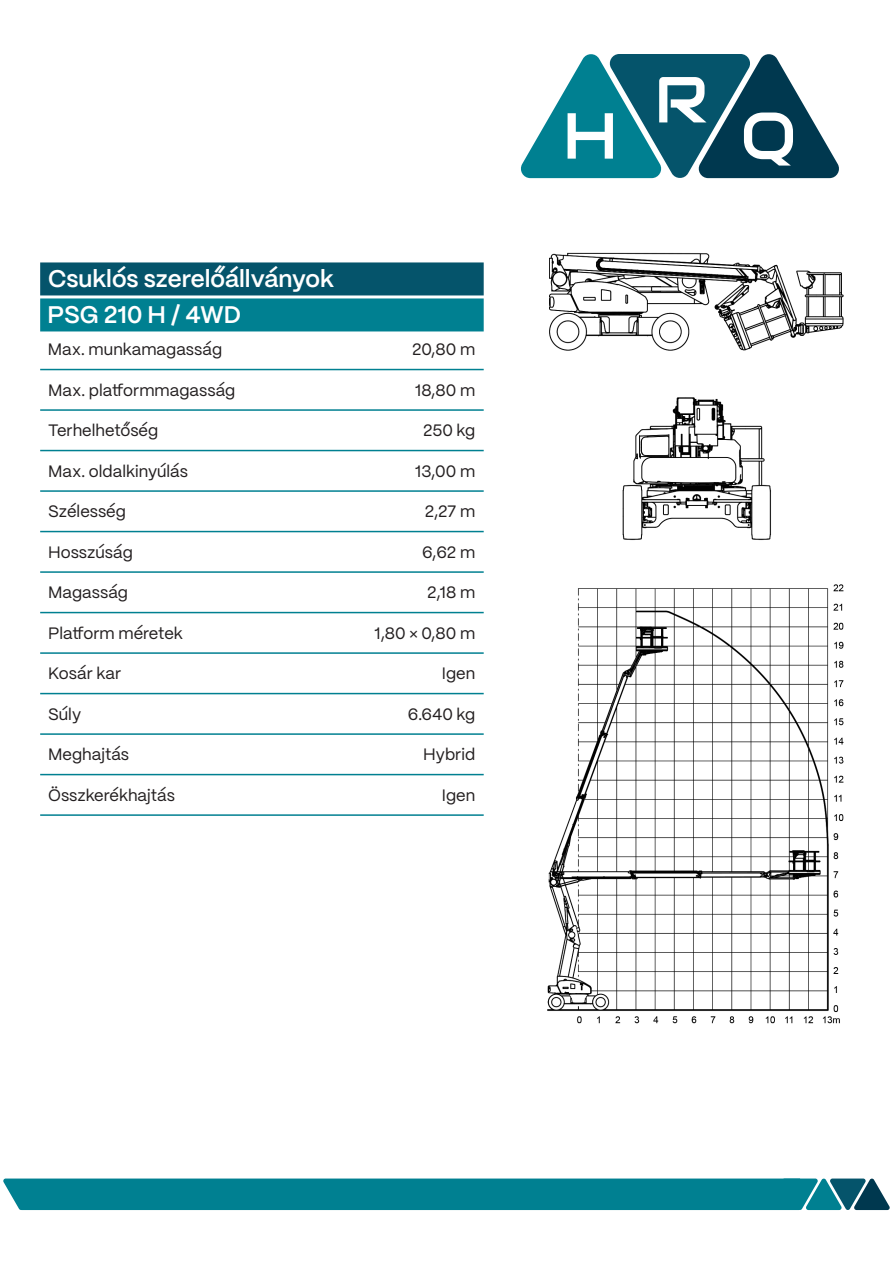
<style>
.page{position:relative;width:893px;height:1263px;background:#fff}
.page>*{position:absolute;margin:0;border:0;box-sizing:border-box;transform-origin:0 0}
.t1{font:64.8px "Audiowide";color:#fff}
.t2{font:600 24px "PP Mori";color:#fff}
.t3{font:16.5px "PP Mori";color:#231f20}
</style>
<div class="page">
<svg style="left:521px;top:54px;width:318px;height:125px"></svg>
<img style="left:547px;top:252px;width:297px;height:772px">
<div style="left:40px;top:262px;width:444px;height:33px;background:#05546b"></div>
<div style="left:40px;top:298px;width:444px;height:33px;background:#008091"></div>
<hr style="left:40px;top:369px;width:444px;height:1px;background:#008091">
<hr style="left:40px;top:409px;width:444px;height:2px;background:#008091">
<hr style="left:40px;top:450px;width:444px;height:1px;background:#008091">
<hr style="left:40px;top:490px;width:444px;height:2px;background:#008091">
<hr style="left:40px;top:531px;width:444px;height:1px;background:#008091">
<hr style="left:40px;top:571px;width:444px;height:2px;background:#008091">
<hr style="left:40px;top:612px;width:444px;height:1px;background:#008091">
<hr style="left:40px;top:652px;width:444px;height:2px;background:#008091">
<hr style="left:40px;top:693px;width:444px;height:1px;background:#008091">
<hr style="left:40px;top:733px;width:444px;height:2px;background:#008091">
<hr style="left:40px;top:774px;width:444px;height:1px;background:#008091">
<hr style="left:40px;top:814px;width:444px;height:2px;background:#008091">
<svg style="left:3px;top:1178px;width:887px;height:32px;background:#0b8393"></svg>
<p class="t2" style="left:48px;top:258px;width:287px">Csuklós szerelőállványok</p>
<p class="t2" style="left:48px;top:294px;width:195px">PSG 210 H / 4WD</p>
<p class="t3" style="left:48px;top:335px;width:176px">Max. munkamagasság</p>
<p class="t3" style="left:48px;top:376px;width:189px">Max. platformmagasság</p>
<p class="t3" style="left:48px;top:416px;width:112px">Terhelhetőség</p>
<p class="t3" style="left:48px;top:457px;width:141px">Max. oldalkinyúlás</p>
<p class="t3" style="left:48px;top:497px;width:79px">Szélesség</p>
<p class="t3" style="left:48px;top:538px;width:86px">Hosszúság</p>
<p class="t3" style="left:48px;top:578px;width:81px">Magasság</p>
<p class="t3" style="left:48px;top:619px;width:136px">Platform méretek</p>
<p class="t3" style="left:48px;top:659px;width:75px">Kosár kar</p>
<p class="t3" style="left:48px;top:700px;width:34px">Súly</p>
<p class="t3" style="left:48px;top:740px;width:82px">Meghajtás</p>
<p class="t3" style="left:48px;top:781px;width:128px">Összkerékhajtás</p>
<p class="t3" style="left:412px;top:335px;width:65px">20,80 m</p>
<p class="t3" style="left:415px;top:376px;width:61px">18,80 m</p>
<p class="t3" style="left:423px;top:416px;width:54px">250 kg</p>
<p class="t3" style="left:415px;top:457px;width:61px">13,00 m</p>
<p class="t3" style="left:425px;top:497px;width:52px">2,27 m</p>
<p class="t3" style="left:422px;top:538px;width:55px">6,62 m</p>
<p class="t3" style="left:427px;top:578px;width:50px">2,18 m</p>
<p class="t3" style="left:375px;top:619px;width:102px">1,80 × 0,80 m</p>
<p class="t3" style="left:442px;top:659px;width:35px">Igen</p>
<p class="t3" style="left:408px;top:700px;width:69px">6.640 kg</p>
<p class="t3" style="left:423px;top:740px;width:53px">Hybrid</p>
<p class="t3" style="left:442px;top:781px;width:35px">Igen</p>
<h1 class="t1" style="left:563px;top:94px;width:57px">H</h1>
<h1 class="t1" style="left:654px;top:58px;width:55px">R</h1>
<h1 class="t1" style="left:741px;top:94px;width:57px">Q</h1>
</div>
